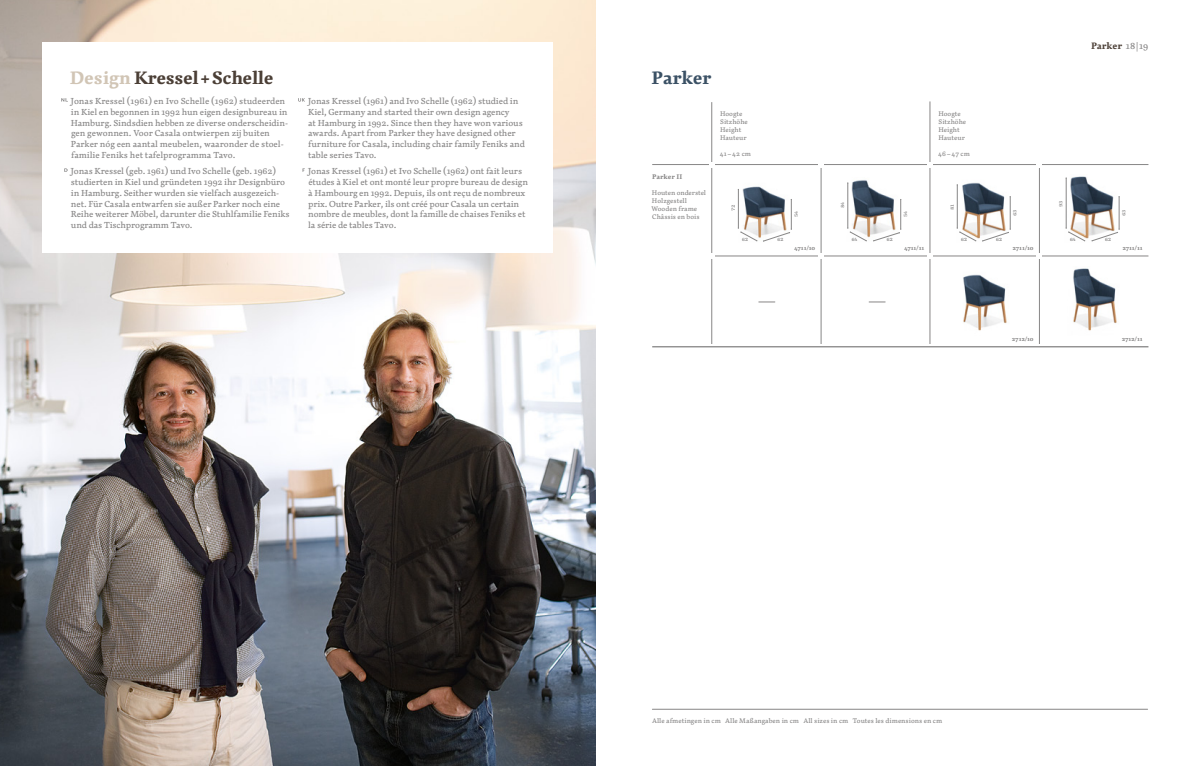
<style>
.page{position:relative;width:1191px;height:766px;background:#fff}
.page>*{position:absolute;margin:0;border:0;box-sizing:border-box;transform-origin:0 0}
.Head_2{font:700 17.5px "Dederon DOT";letter-spacing:-.02em;color:#4b3f36}
.Head_2-2{font:700 17.5px "Dederon DOT";letter-spacing:-.02em;color:#3b5165}
.Fliesstext{font:700 9px "Dederon DOT";letter-spacing:-.015em;color:#4b3f36}
.Fliesstext-2{font:500 8.5px/10.8px "Dederon DOT";letter-spacing:-.015em;color:#878686}
.Technische_Details{font:500 6.5px "Dederon DOT";color:#878686}
.Technische_Details-2{font:700 6.5px "Dederon DOT";color:#878686}
.Vermassung{font:500 6px "Dederon DOT";letter-spacing:-.06em;color:#878686}
.Vermassung-2{font:700 5.7px "Dederon DOT";letter-spacing:-.025em;color:#878686}
.s1{color:#d1c5b5}
.s2{font-weight:500;color:#878686}
</style>
<div class="page">
<img style="left:0;top:0;width:595px;height:765px">
<div style="left:43px;top:43px;width:510px;height:210px;background:#fff"></div>
<svg style="left:64px;top:168px;width:4px;height:4px"></svg>
<svg style="left:61px;top:98px;width:7px;height:4px"></svg>
<svg style="left:298px;top:98px;width:7px;height:4px"></svg>
<img style="left:742px;top:186px;width:49px;height:56px">
<img style="left:848px;top:180px;width:48px;height:62px">
<img style="left:956px;top:182px;width:55px;height:60px">
<img style="left:1065px;top:176px;width:55px;height:66px">
<img style="left:963px;top:274px;width:44px;height:57px">
<img style="left:1073px;top:268px;width:44px;height:63px">
<hr style="left:738px;top:189px;width:1px;height:39px;background:#878686">
<svg style="left:738px;top:227px;width:19px;height:14px"></svg>
<hr style="left:791px;top:199px;width:1px;height:30px;background:#878686">
<svg style="left:763px;top:228px;width:29px;height:14px"></svg>
<hr style="left:847px;top:183px;width:1px;height:45px;background:#878686">
<svg style="left:847px;top:227px;width:20px;height:14px"></svg>
<hr style="left:900px;top:199px;width:1px;height:30px;background:#878686">
<svg style="left:873px;top:228px;width:28px;height:13px"></svg>
<hr style="left:957px;top:185px;width:1px;height:43px;background:#878686">
<svg style="left:956px;top:227px;width:20px;height:14px"></svg>
<hr style="left:1010px;top:197px;width:1px;height:32px;background:#878686">
<svg style="left:982px;top:228px;width:28px;height:13px"></svg>
<hr style="left:1066px;top:178px;width:1px;height:50px;background:#878686">
<svg style="left:1065px;top:227px;width:20px;height:14px"></svg>
<hr style="left:1119px;top:197px;width:1px;height:32px;background:#878686">
<svg style="left:1091px;top:228px;width:28px;height:13px"></svg>
<hr style="left:711px;top:256px;width:437px;height:1px;background:#878686">
<hr style="left:711px;top:102px;width:1px;height:244px;background:#878686">
<hr style="left:652px;top:164px;width:496px;height:1px;background:#878686">
<hr style="left:821px;top:165px;width:1px;height:181px;background:#878686">
<hr style="left:929px;top:101px;width:1px;height:244px;background:#878686">
<hr style="left:1039px;top:164px;width:1px;height:181px;background:#878686">
<hr style="left:652px;top:346px;width:496px;height:1px;background:#878686">
<svg style="left:869px;top:302px;width:16px;height:1px"></svg>
<svg style="left:759px;top:302px;width:16px;height:1px"></svg>
<hr style="left:652px;top:708px;width:495px;height:1px;background:#878686">
<p class="Head_2" style="left:70px;top:67px;width:205px"><span class="s1">Design</span> Kressel + Schelle</p>
<p class="Fliesstext-2" style="left:71px;top:96px;width:219px">Jonas Kressel (1961) en Ivo Schelle (1962) studeerden in Kiel en begonnen in 1992 hun eigen designbureau in Hamburg. Sindsdien hebben ze diverse onderscheidin&shy;gen gewonnen. Voor Casala ontwierpen zij buiten Parker nóg een aantal meubelen, waaronder de stoel&shy;familie Feniks het tafelprogramma Tavo.</p>
<p class="Fliesstext-2" style="left:71px;top:166px;width:221px">Jonas Kressel (geb. 1961) und Ivo Schelle (geb. 1962) studierten in Kiel und gründeten 1992 ihr Designbüro in Hamburg. Seither wurden sie vielfach ausgezeich&shy;net. Für Casala entwarfen sie außer Parker noch eine Reihe weiterer Möbel, darunter die Stuhlfamilie Feniks und das Tischprogramm Tavo.</p>
<p class="Fliesstext-2" style="left:308px;top:96px;width:219px">Jonas Kressel (1961) and Ivo Schelle (1962) studied in Kiel, Germany and started their own design agency<br>at Hamburg in 1992. Since then they have won various awards. Apart from Parker they have designed other furniture for Casala, including chair family Feniks and table series Tavo.</p>
<p class="Fliesstext-2" style="left:308px;top:166px;width:222px">Jonas Kressel (1961) et Ivo Schelle (1962) ont fait leurs études à Kiel et ont monté leur propre bureau de design à Hambourg en 1992. Depuis, ils ont reçu de nombreux prix. Outre Parker, ils ont créé pour Casala un certain nombre de meubles, dont la famille de chaises Feniks et la série de tables Tavo.</p>
<p class="Head_2-2" style="left:651px;top:67px;width:62px">Parker</p>
<p class="Technische_Details-2" style="left:652px;top:172px;width:32px">Parker II</p>
<p class="Technische_Details" style="left:652px;top:188px;width:56px">Houten onderstel</p>
<p class="Technische_Details" style="left:652px;top:196px;width:36px">Holzgestell</p>
<p class="Technische_Details" style="left:651px;top:204px;width:47px">Wooden frame</p>
<p class="Technische_Details" style="left:652px;top:212px;width:49px">Châssis en bois</p>
<p class="Technische_Details" style="left:720px;top:110px;width:24px">Hoogte</p>
<p class="Technische_Details" style="left:720px;top:118px;width:29px">Sitzhöhe</p>
<p class="Technische_Details" style="left:720px;top:126px;width:23px">Height</p>
<p class="Technische_Details" style="left:720px;top:134px;width:28px">Hauteur</p>
<p class="Technische_Details" style="left:719px;top:150px;width:33px">41–42 cm</p>
<p class="Vermassung" style="left:729px;top:211px;width:8px;rotate:-90deg">72</p>
<p class="Vermassung" style="left:742px;top:235px;width:8px">62</p>
<p class="Vermassung" style="left:777px;top:235px;width:8px">62</p>
<p class="Vermassung" style="left:792px;top:217px;width:8px;rotate:-90deg">54</p>
<p class="Vermassung" style="left:838px;top:208px;width:8px;rotate:-90deg">84</p>
<p class="Vermassung" style="left:851px;top:235px;width:8px">64</p>
<p class="Vermassung" style="left:886px;top:235px;width:8px">62</p>
<p class="Vermassung" style="left:901px;top:217px;width:8px;rotate:-90deg">54</p>
<p class="Technische_Details" style="left:938px;top:110px;width:24px">Hoogte</p>
<p class="Technische_Details" style="left:938px;top:118px;width:29px">Sitzhöhe</p>
<p class="Technische_Details" style="left:938px;top:126px;width:23px">Height</p>
<p class="Technische_Details" style="left:938px;top:134px;width:28px">Hauteur</p>
<p class="Technische_Details" style="left:938px;top:150px;width:33px">46–47 cm</p>
<p class="Vermassung" style="left:948px;top:209px;width:7px;rotate:-90deg">81</p>
<p class="Vermassung" style="left:961px;top:235px;width:8px">62</p>
<p class="Vermassung" style="left:996px;top:235px;width:8px">62</p>
<p class="Vermassung" style="left:1010px;top:216px;width:8px;rotate:-90deg">63</p>
<p class="Fliesstext" style="left:1091px;top:40px;width:59px">Parker <span class="s2">18|19</span></p>
<p class="Vermassung" style="left:1056px;top:207px;width:8px;rotate:-90deg">93</p>
<p class="Vermassung" style="left:1119px;top:216px;width:8px;rotate:-90deg">63</p>
<p class="Vermassung" style="left:1069px;top:235px;width:8px">64</p>
<p class="Vermassung" style="left:1104px;top:235px;width:8px">62</p>
<p class="Vermassung-2" style="left:794px;top:245px;width:22px">4711/10</p>
<p class="Vermassung-2" style="left:904px;top:245px;width:22px">4711/11</p>
<p class="Vermassung-2" style="left:1012px;top:245px;width:23px">2711/10</p>
<p class="Vermassung-2" style="left:1122px;top:245px;width:22px">2711/11</p>
<p class="Vermassung-2" style="left:1012px;top:335px;width:23px">2712/10</p>
<p class="Vermassung-2" style="left:1121px;top:335px;width:22px">2712/11</p>
<p class="Technische_Details" style="left:652px;top:717px;width:291px">Alle afmetingen in cm Alle Maßangaben in cm All sizes in cm Toutes les dimensions en cm</p>
</div>
